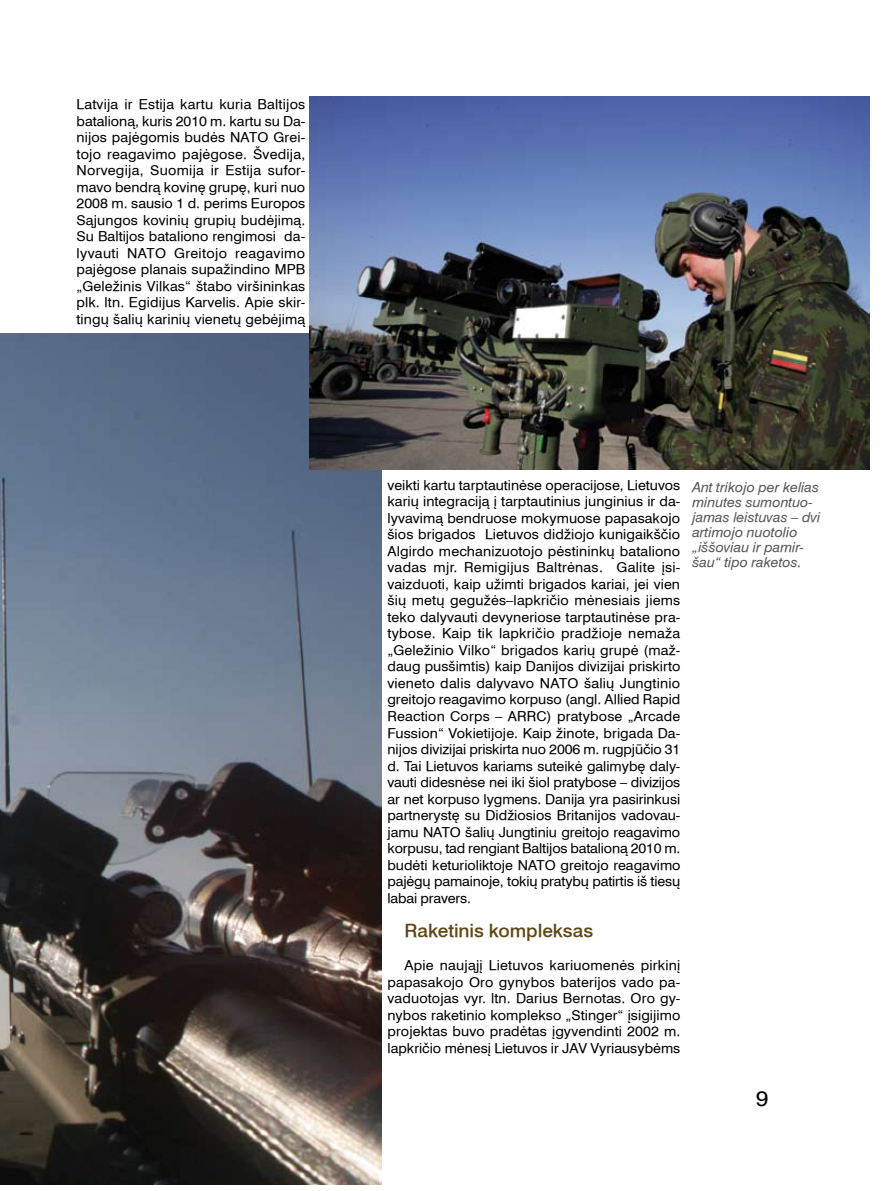
<style>
.page{position:relative;width:893px;height:1191px;background:#fff}
.page>*{position:absolute;margin:0;border:0;box-sizing:border-box;transform-origin:0 0}
.t1{font:500 18px "Helvetica LT";color:#5e4716;scale:1.06 1}
.t2{font:13.5px/16.5px "Helvetica LT";color:#000;text-align:justify;scale:1.06 1}
.t3{font:13.5px/15px "Helvetica LT Italic";color:#58585a;scale:1.06 1}
</style>
<div class="page">
<img style="left:0;top:334px;width:382px;height:850px">
<img style="left:310px;top:96px;width:559px;height:373px">
<p class="t2" style="left:77px;top:96px;width:217px">Latvija ir Estija kartu kuria Baltijos batalioną, kuris 2010 m. kartu su Da&shy;nijos pajėgomis budės NATO Grei&shy;tojo reagavimo pajėgose. Švedija, Norvegija, Suomija ir Estija sufor&shy;mavo bendrą kovinę grupę, kuri nuo 2008 m. sausio 1 d. perims Europos Sąjungos kovinių grupių budėjimą.<br>Su Baltijos bataliono rengimosi da&shy;lyvauti NATO Greitojo reagavimo pajėgose planais supažindino MPB „Geležinis Vilkas“ štabo viršininkas plk. ltn. Egidijus Karvelis. Apie skir&shy;tingų šalių karinių vienetų gebėjimą</p>
<p class="t2" style="left:387px;top:477px;width:278px">veikti kartu tarptautinėse operacijose, Lietuvos karių integraciją į tarptautinius junginius ir da&shy;lyvavimą bendruose mokymuose papasakojo šios brigados Lietuvos didžiojo kunigaikščio Algirdo mechanizuotojo pėstininkų bataliono vadas mjr. Remigijus Baltrėnas. Galite įsi&shy;vaizduoti, kaip užimti brigados kariai, jei vien šių metų gegužės–lapkričio mėnesiais jiems teko dalyvauti devyneriose tarptautinėse pra&shy;tybose. Kaip tik lapkričio pradžioje nemaža „Geležinio Vilko“ brigados karių grupė (maž&shy;daug pusšimtis) kaip Danijos divizijai priskirto vieneto dalis dalyvavo NATO šalių Jungtinio greitojo reagavimo korpuso (angl. Allied Rapid Reaction Corps – ARRC) pratybose „Arcade Fussion“ Vokietijoje. Kaip žinote, brigada Da&shy;nijos divizijai priskirta nuo 2006 m. rugpjūčio 31 d. Tai Lietuvos kariams suteikė galimybę daly&shy;vauti didesnėse nei iki šiol pratybose – divizijos ar net korpuso lygmens. Danija yra pasirinkusi partnerystę su Didžiosios Britanijos vadovau&shy;jamu NATO šalių Jungtiniu greitojo reagavimo korpusu, tad rengiant Baltijos batalioną 2010 m. budėti keturioliktoje NATO greitojo reagavimo pajėgų pamainoje, tokių pratybų patirtis iš tiesų labai pravers.</p>
<h1 class="t1" style="left:404px;top:918px;width:180px">Raketinis kompleksas</h1>
<p class="t2" style="left:387px;top:957px;width:278px;text-indent:17px">Apie naująjį Lietuvos kariuomenės pirkinį papasakojo Oro gynybos baterijos vado pa&shy;vaduotojas vyr. ltn. Darius Bernotas. Oro gy&shy;nybos raketinio komplekso „Stinger“ įsigijimo projektas buvo pradėtas įgyvendinti 2002 m. lapkričio mėnesį Lietuvos ir JAV Vyriausybėms</p>
<p class="t3" style="left:692px;top:480px;width:122px">Ant trikojo per kelias minutes sumontuo&shy;jamas leistuvas – dvi artimojo nuotolio „iššoviau ir pamir&shy;šau“ tipo raketos.</p>
</div>
